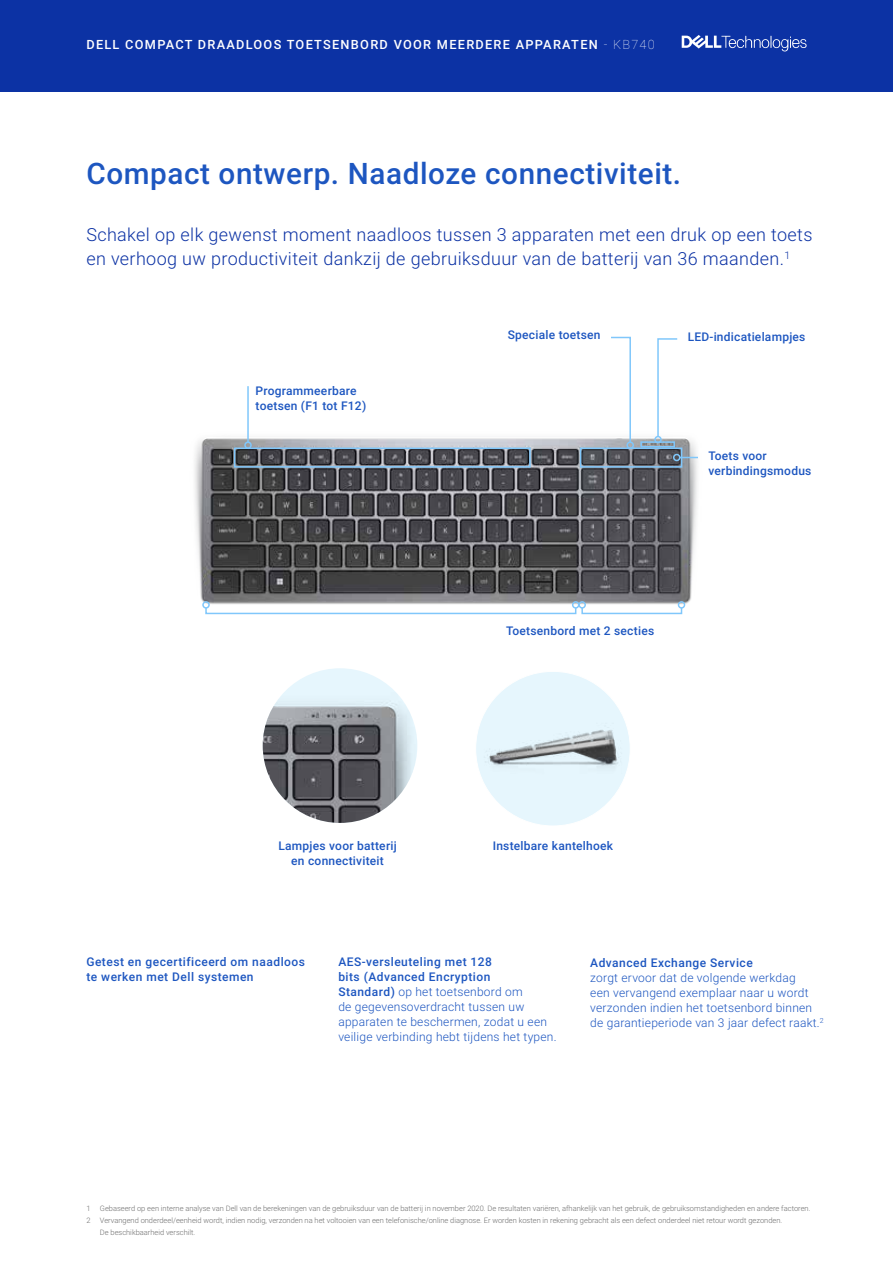
<style>
.page{position:relative;width:893px;height:1263px;background:#fff}
.page>*{position:absolute;margin:0;border:0;box-sizing:border-box;transform-origin:0 0}
.t1{font:500 29.7px "Roboto";letter-spacing:.02em;color:#1d56c0}
.t2{font:300 18px/24px "Roboto";letter-spacing:.02em;color:#0c32a4}
.t3{font:500 12.75px "Roboto";letter-spacing:.1em;color:#fff}
.t4{font:300 12px/15px "Roboto";letter-spacing:.02em;color:#1d56c0}
.t5{font:500 12px/15px "Roboto";letter-spacing:.02em;color:#1d56c0}
.t6{font:500 12px/15px "Roboto";letter-spacing:.04em;color:#1d56c0}
.t7{font:300 7.5px "Roboto";color:#6e6e6e}
.s1{font-weight:100}
.s2{font-weight:500}
</style>
<div class="page">
<div style="left:0;top:0;width:893px;height:92px;background:#0c32a4"></div>
<img style="left:194px;top:436px;width:504px;height:179px">
<img style="left:263px;top:668px;width:154px;height:155px;border-radius:77px">
<img style="left:476px;top:671px;width:154px;height:155px;border-radius:77px">
<div style="left:234px;top:447px;width:297px;height:21px;border:2px solid #80c7fb"></div>
<div style="left:580px;top:447px;width:102px;height:21px;border:2px solid #80c7fb"></div>
<div style="left:640px;top:441px;width:35px;height:6px;border:2px solid #80c7fb"></div>
<svg style="left:609px;top:336px;width:23px;height:108px"></svg>
<div style="left:626px;top:441px;width:8px;height:8px;border:2px solid #80c7fb;border-radius:50%"></div>
<svg style="left:680px;top:457px;width:18px;height:1px"></svg>
<div style="left:673px;top:454px;width:7px;height:7px;border:2px solid #80c7fb;border-radius:50%"></div>
<svg style="left:657px;top:338px;width:22px;height:100px"></svg>
<div style="left:654px;top:436px;width:8px;height:7px;border:2px solid #80c7fb;border-radius:50%"></div>
<div style="left:205px;top:607px;width:371px;height:7px;border:2px solid #80c7fb"></div>
<div style="left:202px;top:601px;width:8px;height:8px;border:2px solid #80c7fb;border-radius:50%"></div>
<div style="left:572px;top:601px;width:7px;height:8px;border:2px solid #80c7fb;border-radius:50%"></div>
<div style="left:581px;top:607px;width:101px;height:7px;border:2px solid #80c7fb"></div>
<div style="left:578px;top:601px;width:8px;height:8px;border:2px solid #80c7fb;border-radius:50%"></div>
<div style="left:678px;top:601px;width:7px;height:8px;border:2px solid #80c7fb;border-radius:50%"></div>
<hr style="left:247px;top:386px;width:2px;height:56px;background:#80c7fb">
<div style="left:244px;top:441px;width:8px;height:8px;border:2px solid #80c7fb;border-radius:50%"></div>
<svg style="left:682px;top:35px;width:125px;height:16px"></svg>
<h3 class="t3" style="left:86px;top:35px;width:570px">DELL COMPACT DRAADLOOS TOETSENBORD VOOR MEERDERE APPARATEN <span class="s1">- KB740</span></h3>
<h1 class="t1" style="left:86px;top:152px;width:596px">Compact ontwerp. Naadloze connectiviteit.</h1>
<h2 class="t2" style="left:86px;top:221px;width:728px">Schakel op elk gewenst moment naadloos tussen 3 apparaten met een druk op een toets en verhoog uw productiviteit dankzij de gebruiksduur van de batterij van 36 maanden.<sup>1</sup></h2>
<h3 class="t5" style="left:256px;top:383px;width:112px">Programmeerbare toetsen (F1 tot F12)</h3>
<h3 class="t5" style="left:508px;top:327px;width:94px">Speciale toetsen</h3>
<h3 class="t5" style="left:688px;top:329px;width:119px">LED-indicatielampjes</h3>
<h3 class="t5" style="left:708px;top:448px;width:105px">Toets voor verbindingsmodus</h3>
<h3 class="t5" style="left:506px;top:622px;width:150px">Toetsenbord met 2 secties</h3>
<h3 class="t5" style="left:278px;top:838px;width:120px;text-align:center">Lampjes voor batterij en connectiviteit</h3>
<h3 class="t5" style="left:493px;top:838px;width:122px">Instelbare kantelhoek</h3>
<h3 class="t6" style="left:86px;top:954px;width:220px">Getest en gecertificeerd om naadloos te werken met Dell systemen</h3>
<h3 class="t4" style="left:338px;top:954px;width:220px"><span class="s2">AES-versleuteling met 128<br>bits (Advanced Encryption<br>Standard)</span> op het toetsenbord om<br>de gegevensoverdracht tussen uw apparaten te beschermen, zodat u een veilige verbinding hebt tijdens het typen.</h3>
<h3 class="t6" style="left:590px;top:955px;width:164px">Advanced Exchange Service</h3>
<h3 class="t4" style="left:590px;top:970px;width:235px">zorgt ervoor dat de volgende werkdag<br>een vervangend exemplaar naar u wordt verzonden indien het toetsenbord binnen de garantieperiode van 3 jaar defect raakt.<sup>2</sup></h3>
<p class="t7" style="left:86px;top:1203px;width:725px">1 Gebaseerd op een interne analyse van Dell van de berekeningen van de gebruiksduur van de batterij in november 2020. De resultaten variëren, afhankelijk van het gebruik, de gebruiksomstandigheden en andere factoren.</p>
<p class="t7" style="left:86px;top:1215px;width:697px">2 Vervangend onderdeel/eenheid wordt, indien nodig, verzonden na het voltooien van een telefonische/online diagnose. Er worden kosten in rekening gebracht als een defect onderdeel niet retour wordt gezonden.</p>
<p class="t7" style="left:100px;top:1227px;width:97px">De beschikbaarheid verschilt.</p>
</div>
